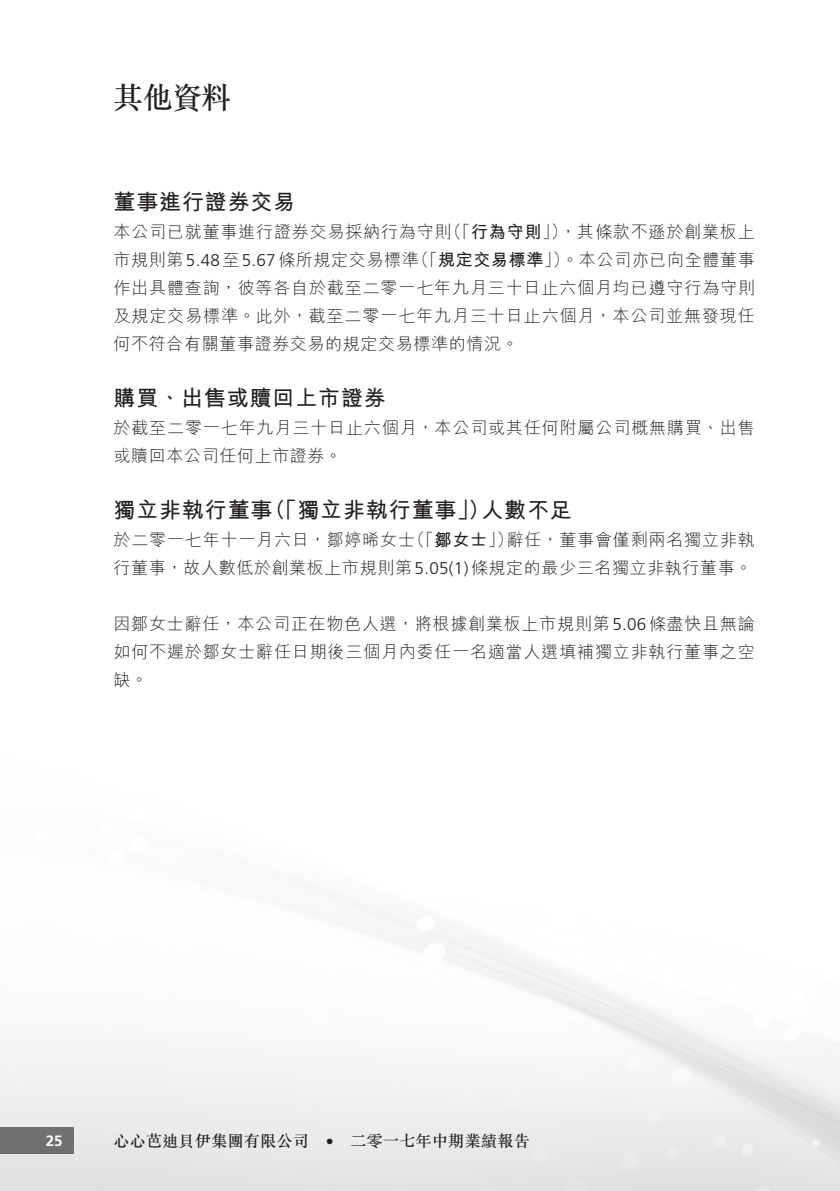
<style>
.page{position:relative;width:840px;height:1191px;background:#fff}
.page>*{position:absolute;margin:0;border:0;box-sizing:border-box;transform-origin:0 0}
.t1{font:500 30px "M Sung HK";color:#231f20}
._01_H1{font:700 22px "M Hei HK";letter-spacing:.035em;color:#231f20}
._00_txt{font:300 17px/28px "M Hei HK";letter-spacing:.05em;color:#231f20}
.t2{font:500 16px "M Sung HK";letter-spacing:.02em;color:#231f20}
.t3{font:16px "Sabon LT Std";color:#231f20}
.t4{font:700 15px "Frutiger LT Std";color:#fff}
.s1{font-weight:700}
.s2{font-family:"Frutiger LT Std"}
</style>
<div class="page">
<div style="left:0;top:1127px;width:74px;height:26px;background:#716f70"></div>
<h1 class="t1" style="left:113px;top:77px;width:120px">其他資料</h1>
<p class="_01_H1" style="left:113px;top:185px;width:183px">董事進行證券交易</p>
<p class="_00_txt" style="left:444px;top:217px;width:125px">（「<span class="s1">行為守則</span>」）</p>
<p class="_00_txt" style="left:559px;top:217px;width:196px">，其條款不遜於創業板上</p>
<p class="_00_txt" style="left:412px;top:217px;width:344px;text-indent:-298px">本公司已就董事進行證券交易採納行為守則<br>（「<span class="s1">規定交易標準</span>」）。本公司亦已向全體董事</p>
<p class="_00_txt" style="left:113px;top:245px;width:642px">市規則第<span class="s2">5.48</span>至<span class="s2">5.67</span>條所規定交易標準<br>作出具體查詢，彼等各自於截至二零一七年九月三十日止六個月均已遵守行為守則及規定交易標準。此外，截至二零一七年九月三十日止六個月，本公司並無發現任何不符合有關董事證券交易的規定交易標準的情況。</p>
<p class="_01_H1" style="left:113px;top:381px;width:274px">購買、出售或贖回上市證券</p>
<p class="_00_txt" style="left:113px;top:413px;width:642px">於截至二零一七年九月三十日止六個月，本公司或其任何附屬公司概無購買、出售或贖回本公司任何上市證券。</p>
<p class="_01_H1" style="left:481px;top:493px;width:92px">人數不足</p>
<p class="_01_H1" style="left:113px;top:493px;width:160px">獨立非執行董事</p>
<p class="_01_H1" style="left:263px;top:493px;width:228px">（「獨立非執行董事」）</p>
<p class="_00_txt" style="left:408px;top:525px;width:107px">（「<span class="s1">鄒女士</span>」）</p>
<p class="_00_txt" style="left:506px;top:525px;width:249px">辭任，董事會僅剩兩名獨立非執</p>
<p class="_00_txt" style="left:113px;top:525px;width:640px">於二零一七年十一月六日，鄒婷晞女士<br>行董事，故人數低於創業板上市規則第<span class="s2">5.05 )1(</span> 條規定的最少三名獨立非執行董事。</p>
<p class="_00_txt" style="left:113px;top:609px;width:642px;text-align:justify">因鄒女士辭任，本公司正在物色人選，將根據創業板上市規則第<span class="s2">5.06</span>條盡快且無論如何不遲於鄒女士辭任日期後三個月內委任一名適當人選填補獨立非執行董事之空缺。</p>
<p class="t4" style="left:46px;top:1131px;width:18px">25</p>
<p class="t2" style="left:113px;top:1129px;width:197px">心心芭迪貝伊集團有限公司</p>
<p class="t3" style="left:326px;top:1131px;width:9px">•</p>
<p class="t2" style="left:350px;top:1129px;width:181px">二零一七年中期業績報告</p>
</div>
